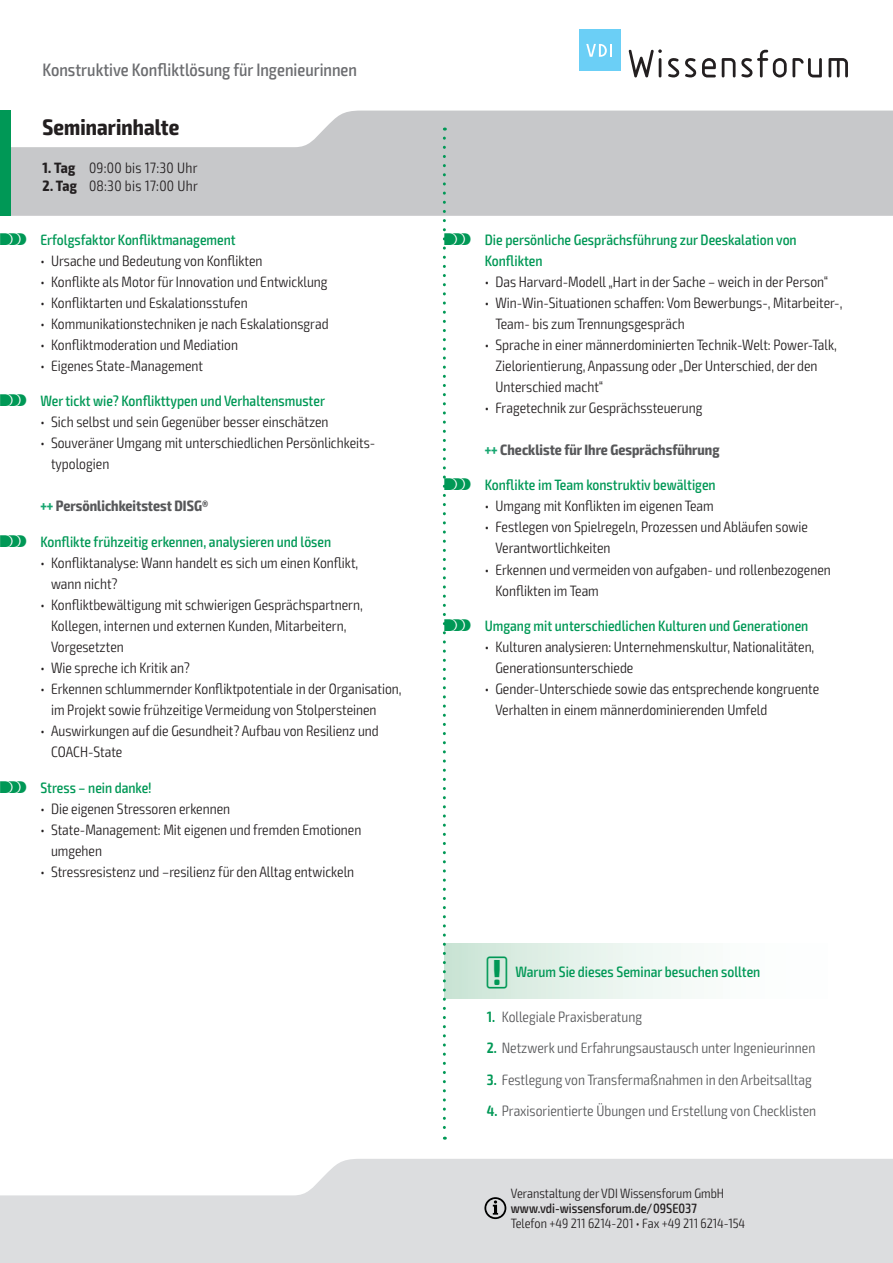
<style>
.page{position:relative;width:893px;height:1263px;background:#fff}
.page>*{position:absolute;margin:0;border:0;box-sizing:border-box;transform-origin:0 0}
.t1{font:700 condensed 22.5px "Exo 2";letter-spacing:.005em;color:#231f20}
.t2{font:500 condensed 18px "Exo 2";color:#6c6d70}
.t3{font:300 condensed 15px/21px "Exo 2";color:#231f20}
.t4{font:500 condensed 15px/21px "Exo 2";color:#009856}
.t5{font:300 condensed 15px "Exo 2";color:#57585a}
.t6{font:700 condensed 15px "Exo 2";color:#57585a}
.t7{font:300 condensed 15px "Exo 2";letter-spacing:.02em;color:#231f20}
.t8{font:300 condensed 13.5px "Exo 2";color:#231f20}
.t9{font:500 condensed 13.5px "Exo 2";color:#231f20}
.s1{font-weight:700}
.s2{font-family:"VDI Iconset S4 A Regular";font-weight:400;font-stretch:normal}
.s3{color:#16a670}
.s4{font-weight:600;color:#009856}
</style>
<div class="page">
<svg style="left:0;top:1159px;width:893px;height:104px;background:#e0e1e3"></svg>
<svg style="left:11px;top:111px;width:882px;height:105px;background:#cdced0"></svg>
<div style="left:0;top:111px;width:11px;height:105px;background:#009856"></div>
<svg style="left:484px;top:1197px;width:22px;height:22px"></svg>
<svg style="left:629px;top:49px;width:33px;height:28px"></svg>
<svg style="left:668px;top:58px;width:11px;height:19px"></svg>
<svg style="left:685px;top:58px;width:11px;height:19px"></svg>
<svg style="left:702px;top:58px;width:14px;height:19px"></svg>
<svg style="left:722px;top:58px;width:13px;height:19px"></svg>
<svg style="left:741px;top:50px;width:81px;height:27px"></svg>
<svg style="left:828px;top:58px;width:20px;height:19px"></svg>
<div style="left:579px;top:30px;width:41px;height:41px;background:#6bcff6"></div>
<svg style="left:586px;top:44px;width:26px;height:13px"></svg>
<div style="left:444px;top:943px;width:406px;height:55px;background:linear-gradient(to right,#d0e7da,#fff)"></div>
<svg style="left:443px;top:138px;width:3px;height:1002px"></svg>
<p class="t2" style="left:43px;top:59px;width:316px">Konstruktive Konfliktlösung für Ingenieurinnen</p>
<h1 class="t1" style="left:43px;top:113px;width:138px">Seminarinhalte</h1>
<p class="t7" style="left:43px;top:159px;width:157px"><span class="s1">1. Tag</span> 09:00 bis 17:30 Uhr</p>
<p class="t7" style="left:43px;top:177px;width:157px"><span class="s1">2. Tag</span> 08:30 bis 17:00 Uhr</p>
<p class="t4" style="left:0;top:229px;width:237px"><span class="s2">S</span> Erfolgsfaktor Konfliktmanagement</p>
<p class="t3" style="left:40px;top:250px;width:224px">• Ursache und Bedeutung von Konflikten</p>
<p class="t3" style="left:40px;top:271px;width:289px">• Konflikte als Motor für Innovation und Entwicklung</p>
<p class="t3" style="left:40px;top:292px;width:209px">• Konfliktarten und Eskalationsstufen</p>
<p class="t3" style="left:40px;top:313px;width:290px">• Kommunikationstechniken je nach Eskalationsgrad</p>
<p class="t3" style="left:40px;top:334px;width:199px">• Konfliktmoderation und Mediation</p>
<p class="t3" style="left:40px;top:355px;width:164px">• Eigenes State-Management</p>
<p class="t4" style="left:0;top:391px;width:327px"><span class="s2">S</span> Wer tickt wie? Konflikttypen und Verhaltensmuster</p>
<p class="t3" style="left:40px;top:412px;width:290px">• Sich selbst und sein Gegenüber besser einschätzen</p>
<p class="t3" style="left:51px;top:433px;width:324px;text-indent:-11px">• Souveräner Umgang mit unterschiedlichen Persönlichkeits&shy;typologien</p>
<p class="t6" style="left:40px;top:497px;width:169px"><span class="s3">+++</span> Persönlichkeitstest DISG®</p>
<p class="t4" style="left:0;top:532px;width:333px"><span class="s2">S</span> Konflikte frühzeitig erkennen, analysieren und lösen</p>
<p class="t3" style="left:51px;top:553px;width:309px;text-indent:-11px">• Konfliktanalyse: Wann handelt es sich um einen Konflikt, wann nicht?</p>
<p class="t3" style="left:51px;top:595px;width:313px;text-indent:-11px">• Konfliktbewältigung mit schwierigen Gesprächspartnern,<br>Kollegen, internen und externen Kunden, Mitarbeitern,<br>Vorgesetzten</p>
<p class="t3" style="left:40px;top:658px;width:151px">• Wie spreche ich Kritik an?</p>
<p class="t3" style="left:51px;top:679px;width:352px;text-indent:-11px">• Erkennen schlummernder Konfliktpotentiale in der Organisation, im Projekt sowie frühzeitige Vermeidung von Stolpersteinen</p>
<p class="t3" style="left:51px;top:721px;width:329px;text-indent:-11px">• Auswirkungen auf die Gesundheit? Aufbau von Resilienz und<br>COACH-State</p>
<p class="t4" style="left:0;top:778px;width:153px"><span class="s2">S</span> Stress – nein danke!</p>
<p class="t3" style="left:40px;top:799px;width:191px">• Die eigenen Stressoren erkennen</p>
<p class="t3" style="left:51px;top:820px;width:312px;text-indent:-11px">• State-Management: Mit eigenen und fremden Emotionen umgehen</p>
<p class="t3" style="left:40px;top:862px;width:315px">• Stressresistenz und –resilienz für den Alltag entwickeln</p>
<p class="t4" style="left:485px;top:229px;width:313px;text-indent:-40px"><span class="s2">S</span> Die persönliche Gesprächsführung zur Deeskalation von<br>Konflikten</p>
<p class="t3" style="left:485px;top:271px;width:345px">• Das Harvard-Modell „Hart in der Sache – weich in der Person“</p>
<p class="t3" style="left:495px;top:292px;width:348px;text-indent:-11px">• Win-Win-Situationen schaffen: Vom Bewerbungs-, Mitarbeiter-,<br>Team- bis zum Trennungsgespräch</p>
<p class="t3" style="left:495px;top:334px;width:343px;text-indent:-11px">• Sprache in einer männerdominierten Technik-Welt: Power-Talk,<br>Zielorientierung, Anpassung oder „Der Unterschied, der den<br>Unterschied macht“</p>
<p class="t3" style="left:485px;top:397px;width:219px">• Fragetechnik zur Gesprächssteuerung</p>
<p class="t6" style="left:485px;top:440px;width:236px"><span class="s3">+++</span> Checkliste für Ihre Gesprächsführung</p>
<p class="t4" style="left:444px;top:475px;width:273px"><span class="s2">S</span> Konflikte im Team konstruktiv bewältigen</p>
<p class="t3" style="left:485px;top:496px;width:230px">• Umgang mit Konflikten im eigenen Team</p>
<p class="t3" style="left:495px;top:517px;width:314px;text-indent:-11px">• Festlegen von Spielregeln, Prozessen und Abläufen sowie<br>Verantwortlichkeiten</p>
<p class="t3" style="left:495px;top:559px;width:337px;text-indent:-11px">• Erkennen und vermeiden von aufgaben- und rollenbezogenen<br>Konflikten im Team</p>
<p class="t4" style="left:444px;top:616px;width:366px"><span class="s2">S</span> Umgang mit unterschiedlichen Kulturen und Generationen</p>
<p class="t3" style="left:495px;top:637px;width:320px;text-indent:-11px">• Kulturen analysieren: Unternehmenskultur, Nationalitäten,<br>Generationsunterschiede</p>
<p class="t3" style="left:495px;top:679px;width:325px;text-indent:-11px">• Gender-Unterschiede sowie das entsprechende kongruente<br>Verhalten in einem männerdominierenden Umfeld</p>
<p class="t4" style="left:487px;top:961px;width:275px"><span class="s2">!</span> Warum Sie dieses Seminar besuchen sollten</p>
<p class="t5" style="left:487px;top:1008px;width:157px"><span class="s4">1.</span> Kollegiale Praxisberatung</p>
<p class="t5" style="left:487px;top:1039px;width:330px"><span class="s4">2.</span> Netzwerk und Erfahrungsaustausch unter Ingenieurinnen</p>
<p class="t5" style="left:487px;top:1071px;width:326px"><span class="s4">3.</span> Festlegung von Transfermaßnahmen in den Arbeitsalltag</p>
<p class="t5" style="left:487px;top:1102px;width:331px"><span class="s4">4.</span> Praxisorientierte Übungen und Erstellung von Checklisten</p>
<p class="t8" style="left:511px;top:1185px;width:215px">Veranstaltung der VDI Wissensforum GmbH</p>
<p class="t9" style="left:511px;top:1200px;width:188px">www.vdi-wissensforum.de/09SE037</p>
<p class="t8" style="left:511px;top:1215px;width:236px">Telefon +49 211 6214-201 • Fax +49 211 6214-154</p>
</div>
